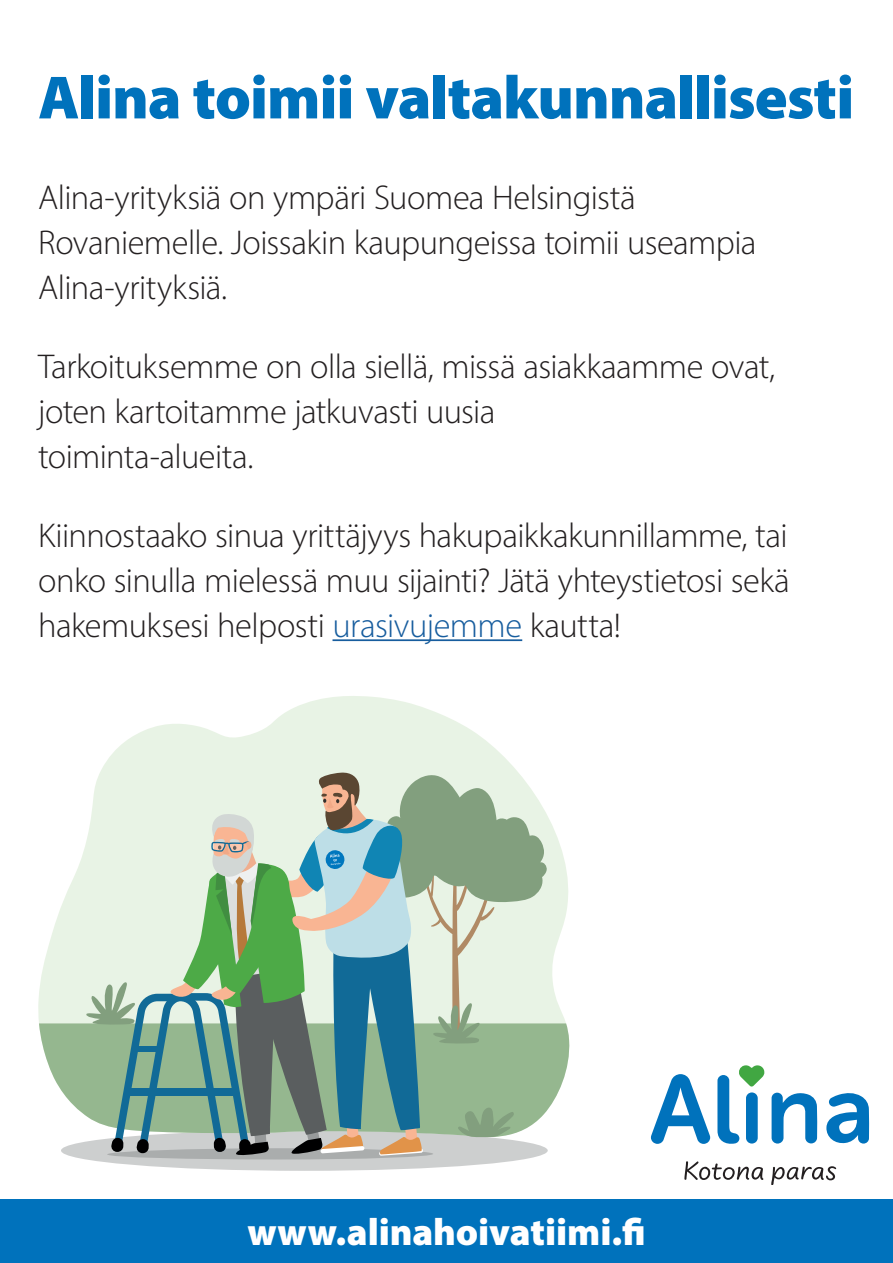
<style>
.page{position:relative;width:893px;height:1263px;background:#fff}
.page>*{position:absolute;margin:0;border:0;box-sizing:border-box;transform-origin:0 0}
.t1{font:900 61.5px "Myriad Pro";letter-spacing:-.015em;color:#0072bc}
.t2{font:900 38.1px "Myriad Pro";letter-spacing:-.005em;color:#fff}
.t3{font:300 34.5px/45px "Myriad Pro";letter-spacing:-.015em;color:#231f20}
.s1{color:#175d9e}
</style>
<div class="page">
<hr style="left:332px;top:639px;width:190px;height:2px;background:#175d9e">
<div style="left:0;top:1199px;width:893px;height:64px;background:#0072bc"></div>
<svg style="left:772px;top:1092px;width:45px;height:51px"></svg>
<svg style="left:826px;top:1093px;width:43px;height:51px"></svg>
<svg style="left:717px;top:1065px;width:47px;height:79px"></svg>
<svg style="left:651px;top:1074px;width:59px;height:70px"></svg>
<svg style="left:684px;top:1161px;width:79px;height:19px"></svg>
<svg style="left:771px;top:1166px;width:65px;height:18px"></svg>
<div style="left:61px;top:1130px;width:487px;height:41px;background:#cdcfcf;border-radius:50%"></div>
<svg style="left:38px;top:696px;width:530px;height:327px;fill:#eff6ed"></svg>
<svg style="left:39px;top:1023px;width:531px;height:92px;fill:#95b78f"></svg>
<svg style="left:85px;top:772px;width:462px;height:387px"></svg>
<h1 class="t1" style="left:38px;top:57px;width:817px">Alina toimii valtakunnallisesti</h1>
<p class="t3" style="left:38px;top:174px;width:720px">Alina-yrityksiä on ympäri Suomea Helsingistä<br>Rovaniemelle. Joissakin kaupungeissa toimii useampia<br>Alina-yrityksiä.</p>
<p class="t3" style="left:38px;top:343px;width:738px">Tarkoituksemme on olla siellä, missä asiakkaamme ovat, joten kartoitamme jatkuvasti uusia<br>toiminta-alueita.</p>
<p class="t3" style="left:38px;top:512px;width:753px;text-align:justify">Kiinnostaako sinua yrittäjyys hakupaikkakunnillamme, tai onko sinulla mielessä muu sijainti? Jätä yhteystietosi sekä hakemuksesi helposti <span class="s1">urasivujemme</span> kautta!</p>
<p class="t2" style="left:247px;top:1206px;width:399px">www.alinahoivatiimi.fi</p>
</div>
